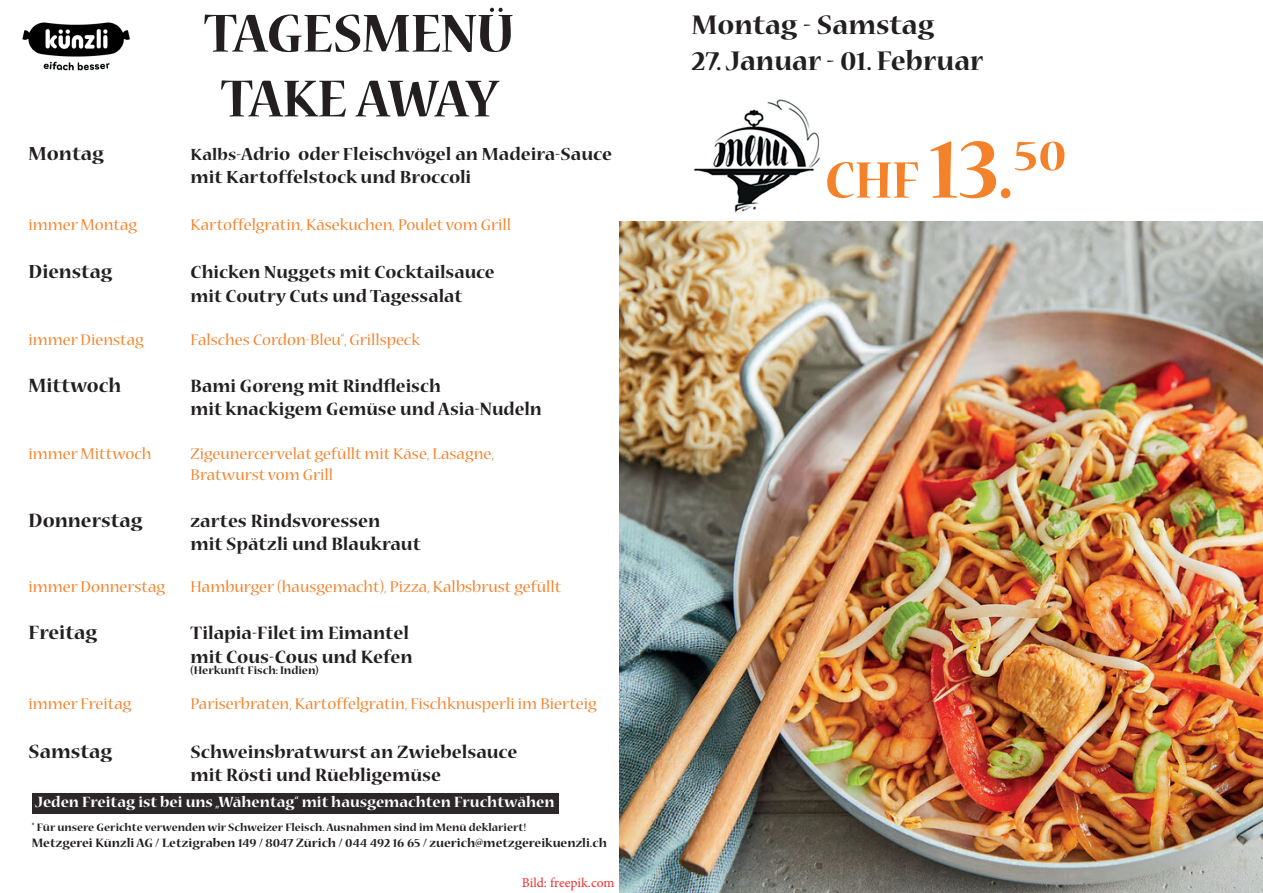
<style>
.page{position:relative;width:1263px;height:893px;background:#fff}
.page>*{position:absolute;margin:0;border:0;box-sizing:border-box;transform-origin:0 0}
.t1{font:700 59.4px "Nueva Std";letter-spacing:-.005em;color:#231f20;scale:.96 1}
.t2{font:700 57.75px "Nueva Std";letter-spacing:-.045em;color:#231f20;scale:.96 1}
.t3{font:700 57px "Nueva Std";color:#f4822b;scale:.94 1}
.t4{font:700 30px "Nueva Std";color:#231f20}
.t5{font:700 21.45px "Nueva Std";color:#231f20}
.t6{font:700 21px "Nueva Std";color:#231f20}
.t7{font:700 19.95px/23.4px "Nueva Std";color:#231f20}
.t8{font:700 19.5px/23.4px "Nueva Std";color:#231f20}
.t9{font:17.25px/20.7px "Nueva Std";color:#f4822b}
.t10{font:700 16.5px "Nueva Std";color:#fff}
.t11{font:700 13.5px "Nueva Std";color:#231f20}
.t12{font:13.5px "Minion Pro";color:#ee2d2d}
.t13{font:700 12.3px "Nueva Std";color:#231f20}
.t14{font:700 12px "Nueva Std";color:#231f20}
.s1{font-size:18px}
.s2{font-size:17.55px}
.s3{font-size:94.5px}
</style>
<div class="page">
<div style="left:33px;top:793px;width:526px;height:21px;background:#2c2829"></div>
<img style="left:22px;top:22px;width:108px;height:49px">
<img style="left:694px;top:99px;width:126px;height:114px">
<img style="left:619px;top:221px;width:644px;height:672px">
<h1 class="t1" style="left:204px;top:6px;width:324px">TAGESMENÜ</h1>
<h2 class="t2" style="left:221px;top:72px;width:290px">TAKE AWAY</h2>
<p class="t6" style="left:29px;top:143px;width:77px">Montag</p>
<p class="t8" style="left:191px;top:143px;width:423px"><span class="s1">Kalbs-</span>Adrio oder Fleischvögel an Madeira-Sauce mit Kartoffelstock und Broccoli</p>
<p class="t9" style="left:29px;top:215px;width:110px">immer Montag</p>
<p class="t9" style="left:191px;top:215px;width:322px">Kartoffelgratin, Käsekuchen, Poulet vom Grill</p>
<p class="t6" style="left:29px;top:262px;width:85px">Dienstag</p>
<p class="t8" style="left:191px;top:262px;width:306px">Chicken Nuggets mit Cocktailsauce mit Coutry Cuts und Tagessalat</p>
<p class="t9" style="left:29px;top:330px;width:117px">immer Dienstag</p>
<p class="t9" style="left:191px;top:330px;width:231px">Falsches Cordon-Bleu“, Grillspeck</p>
<p class="t5" style="left:29px;top:375px;width:94px">Mittwoch</p>
<p class="t7" style="left:191px;top:375px;width:353px">Bami Goreng mit Rindfleisch<br>mit knackigem Gemüse und Asia-Nudeln</p>
<p class="t9" style="left:29px;top:444px;width:124px">immer Mittwoch</p>
<p class="t9" style="left:191px;top:444px;width:305px">Zigeunercervelat gefüllt mit Käse, Lasagne,<br>Bratwurst vom Grill</p>
<p class="t5" style="left:29px;top:510px;width:115px">Donnerstag</p>
<p class="t7" style="left:191px;top:510px;width:232px">zartes Rindsvoressen<br>mit Spätzli und Blaukraut</p>
<p class="t9" style="left:29px;top:578px;width:138px">imme<span class="s2">r</span> Do<span class="s2">nne</span>rstag</p>
<p class="t9" style="left:191px;top:578px;width:372px">Hamburger (hausgemacht), Pizza, Kalbsbrust gefüllt</p>
<p class="t5" style="left:29px;top:623px;width:70px">Freitag</p>
<p class="t7" style="left:191px;top:622px;width:223px">Tilapia-Filet im Eimantel mit Cous-Cous und Kefen</p>
<p class="t13" style="left:191px;top:665px;width:130px">(Herkunft Fisch: Indien)</p>
<p class="t9" style="left:29px;top:695px;width:104px">immer Freitag</p>
<p class="t9" style="left:191px;top:695px;width:408px">Pariserbraten, Kartoffelgratin, Fischknusperli im Bierteig</p>
<p class="t5" style="left:29px;top:742px;width:85px">Samstag</p>
<p class="t7" style="left:191px;top:741px;width:328px">Schweinsbratwurst an Zwiebelsauce mit Rösti und Rüebligemüse</p>
<p class="t10" style="left:35px;top:795px;width:521px">Jeden Freitag ist bei uns „Wähentag“ mit hausgemachten Fruchtwähen</p>
<p class="t14" style="left:32px;top:822px;width:496px">* Für unsere Gerichte verwenden wir Schweizer Fleisch. Ausnahmen sind im Menü deklariert!</p>
<p class="t11" style="left:32px;top:837px;width:577px">Metzgerei Künzli AG / Letzigraben 149 / 8047 Zürich / 044 492 16 65 / zuerich@metzgereikuenzli.ch</p>
<p class="t12" style="left:522px;top:874px;width:94px">Bild: freepik.com</p>
<h3 class="t4" style="left:692px;top:11px;width:244px">Montag - Samstag</h3>
<h3 class="t4" style="left:692px;top:47px;width:293px">27. Januar - 01. Februar</h3>
<h3 class="t3" style="left:825px;top:154px;width:258px">CHF <span class="s3">13.</span><sup>50</sup></h3>
</div>
